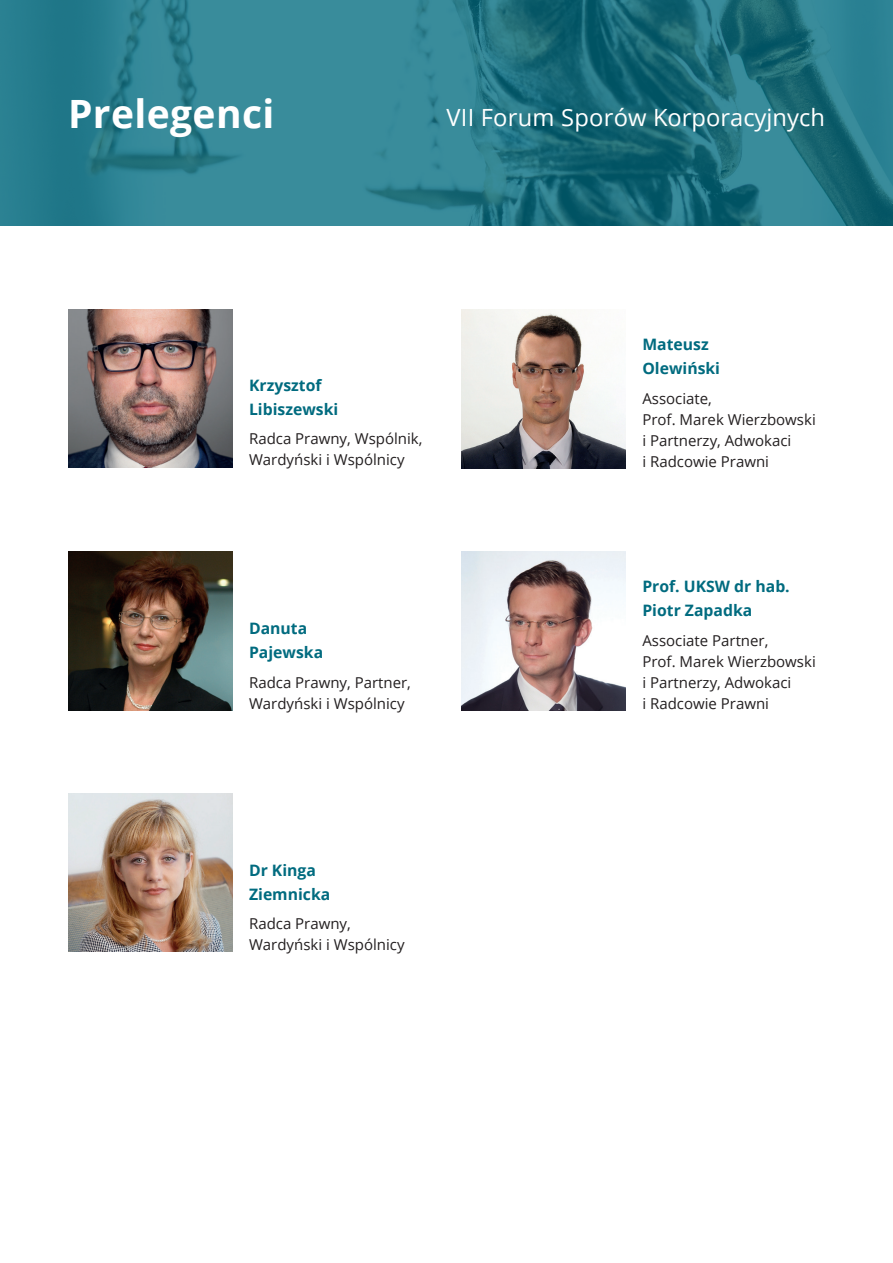
<style>
.page{position:relative;width:893px;height:1263px;background:#fff}
.page>*{position:absolute;margin:0;border:0;box-sizing:border-box;transform-origin:0 0}
.t1{font:700 39px "Open Sans";letter-spacing:.01em;color:#fff}
.t2{font:23.7px "Open Sans";color:#fff}
.t3{font:700 15.75px/24px "Open Sans";color:#006b7f}
.t4{font:15px/21px "Open Sans";color:#231f20}
</style>
<div class="page">
<svg style="left:0;top:0;width:893px;height:225px;background:#287b8a"></svg>
<img style="left:68px;top:793px;width:164px;height:159px">
<img style="left:461px;top:552px;width:164px;height:158px">
<img style="left:68px;top:551px;width:164px;height:159px">
<img style="left:461px;top:310px;width:164px;height:158px">
<img style="left:68px;top:309px;width:164px;height:159px">
<h1 class="t1" style="left:68px;top:86px;width:208px">Prelegenci</h1>
<h2 class="t2" style="left:446px;top:101px;width:380px">VII Forum Sporów Korporacyjnych</h2>
<p class="t3" style="left:249px;top:373px;width:91px">Krzysztof<br>Libiszewski</p>
<p class="t4" style="left:249px;top:428px;width:175px">Radca Prawny, Wspólnik,<br>Wardyński i Wspólnicy</p>
<p class="t3" style="left:249px;top:616px;width:76px">Danuta<br>Pajewska</p>
<p class="t4" style="left:249px;top:671px;width:163px">Radca Prawny, Partner,<br>Wardyński i Wspólnicy</p>
<p class="t3" style="left:249px;top:857px;width:83px">Dr Kinga<br>Ziemnicka</p>
<p class="t4" style="left:249px;top:913px;width:157px">Radca Prawny,<br>Wardyński i Wspólnicy</p>
<p class="t3" style="left:642px;top:332px;width:79px">Mateusz<br>Olewiński</p>
<p class="t4" style="left:642px;top:387px;width:175px">Associate,<br>Prof. Marek Wierzbowski i Partnerzy, Adwokaci<br>i Radcowie Prawni</p>
<p class="t3" style="left:642px;top:574px;width:149px">Prof. UKSW dr hab.<br>Piotr Zapadka</p>
<p class="t4" style="left:642px;top:629px;width:175px">Associate Partner,<br>Prof. Marek Wierzbowski i Partnerzy, Adwokaci<br>i Radcowie Prawni</p>
</div>
